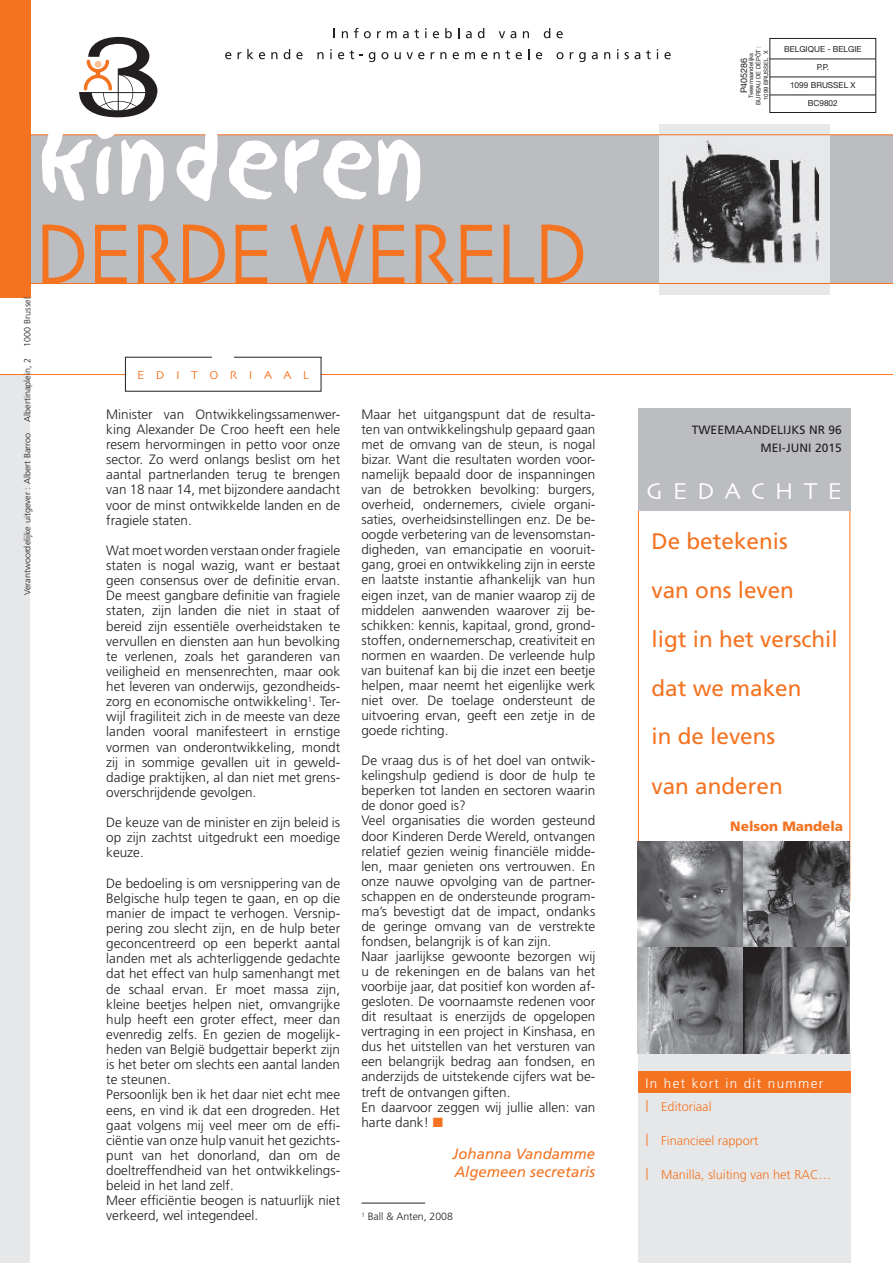
<style>
.page{position:relative;width:893px;height:1263px;background:#fff}
.page>*{position:absolute;margin:0;border:0;box-sizing:border-box;transform-origin:0 0}
.t1{font:24px "Skia";letter-spacing:.42em;color:#fff}
.t2{font:22.5px/48.8px "Frutiger";color:#f47321}
.t3{font:italic 15px/18px "Frutiger";color:#f47321}
.t4{font:300 13.5px/15.1px "Frutiger";color:#231f20;text-align:justify}
.t5{font:300 13.5px "Frutiger";letter-spacing:.1em;color:#fff}
.t6{font:900 13.5px "Frutiger";color:#f47321}
.t7{font:300 12.75px "Frutiger";color:#f47321}
.t8{font:12px/18px "Frutiger";letter-spacing:.005em;color:#231f20;text-align:right}
.t9{font:12px "Skia";letter-spacing:.95em;color:#f47321}
.t10{font:300 10.5px "Frutiger";color:#231f20}
.t11{font:300 9px "Frutiger";color:#231f20}
.t12{font:9px "Helvetica Neue";color:#231f20}
.t13{font:8.25px/18px "Helvetica Neue";color:#231f20;text-align:center}
.t14{font:6px/7.5px "Helvetica Neue";color:#231f20;text-align:center}
.s1{color:#f47321}
</style>
<div class="page">
<div style="left:638px;top:1050px;width:212px;height:213px;background:#e6e7e9"></div>
<div style="left:1px;top:135px;width:892px;height:148px;background:#bcbdc0"></div>
<img style="left:660px;top:124px;width:170px;height:170px">
<div style="left:0;top:0;width:31px;height:298px;background:#f47321"></div>
<hr style="left:0;top:134px;width:893px;height:1px;background:#f47321">
<hr style="left:0;top:283px;width:893px;height:1px;background:#f47321">
<svg style="left:342px;top:31px;width:6px;height:7px"></svg>
<svg style="left:354px;top:28px;width:17px;height:10px"></svg>
<svg style="left:377px;top:31px;width:4px;height:7px"></svg>
<svg style="left:387px;top:31px;width:10px;height:7px"></svg>
<svg style="left:403px;top:29px;width:16px;height:9px"></svg>
<svg style="left:425px;top:28px;width:2px;height:10px"></svg>
<svg style="left:433px;top:31px;width:6px;height:7px"></svg>
<svg style="left:445px;top:28px;width:7px;height:10px"></svg>
<svg style="left:466px;top:31px;width:6px;height:7px"></svg>
<svg style="left:478px;top:28px;width:6px;height:10px"></svg>
<svg style="left:499px;top:31px;width:17px;height:7px"></svg>
<svg style="left:523px;top:31px;width:6px;height:7px"></svg>
<svg style="left:544px;top:28px;width:6px;height:10px"></svg>
<svg style="left:556px;top:31px;width:7px;height:7px"></svg>
<svg style="left:225px;top:52px;width:6px;height:7px"></svg>
<svg style="left:238px;top:52px;width:3px;height:7px"></svg>
<svg style="left:247px;top:49px;width:18px;height:10px"></svg>
<svg style="left:271px;top:52px;width:6px;height:7px"></svg>
<svg style="left:284px;top:49px;width:6px;height:10px"></svg>
<svg style="left:296px;top:52px;width:7px;height:7px"></svg>
<svg style="left:317px;top:52px;width:7px;height:7px"></svg>
<svg style="left:330px;top:49px;width:2px;height:10px"></svg>
<svg style="left:338px;top:50px;width:16px;height:9px"></svg>
<svg style="left:369px;top:52px;width:6px;height:10px"></svg>
<svg style="left:381px;top:52px;width:7px;height:7px"></svg>
<svg style="left:395px;top:52px;width:29px;height:7px"></svg>
<svg style="left:431px;top:52px;width:3px;height:7px"></svg>
<svg style="left:440px;top:52px;width:6px;height:7px"></svg>
<svg style="left:453px;top:52px;width:6px;height:7px"></svg>
<svg style="left:465px;top:52px;width:10px;height:7px"></svg>
<svg style="left:481px;top:52px;width:6px;height:7px"></svg>
<svg style="left:494px;top:50px;width:16px;height:9px"></svg>
<svg style="left:516px;top:52px;width:6px;height:7px"></svg>
<svg style="left:528px;top:49px;width:2px;height:10px"></svg>
<svg style="left:536px;top:52px;width:6px;height:7px"></svg>
<svg style="left:556px;top:52px;width:7px;height:7px"></svg>
<svg style="left:570px;top:52px;width:16px;height:10px"></svg>
<svg style="left:592px;top:52px;width:6px;height:7px"></svg>
<svg style="left:604px;top:52px;width:6px;height:7px"></svg>
<svg style="left:625px;top:52px;width:15px;height:7px"></svg>
<svg style="left:646px;top:50px;width:5px;height:9px"></svg>
<svg style="left:664px;top:52px;width:7px;height:7px"></svg>
<svg style="left:42px;top:37px;width:122px;height:164px"></svg>
<svg style="left:176px;top:134px;width:42px;height:67px"></svg>
<svg style="left:229px;top:140px;width:48px;height:60px"></svg>
<svg style="left:285px;top:139px;width:87px;height:61px"></svg>
<svg style="left:378px;top:140px;width:42px;height:61px"></svg>
<svg style="left:42px;top:225px;width:42px;height:58px"></svg>
<svg style="left:95px;top:225px;width:32px;height:58px"></svg>
<svg style="left:138px;top:224px;width:38px;height:59px"></svg>
<svg style="left:183px;top:225px;width:42px;height:58px"></svg>
<svg style="left:236px;top:225px;width:31px;height:58px"></svg>
<svg style="left:290px;top:224px;width:74px;height:59px"></svg>
<svg style="left:373px;top:225px;width:31px;height:58px"></svg>
<svg style="left:415px;top:224px;width:39px;height:59px"></svg>
<svg style="left:461px;top:225px;width:31px;height:58px"></svg>
<svg style="left:503px;top:225px;width:31px;height:58px"></svg>
<svg style="left:541px;top:225px;width:42px;height:58px"></svg>
<hr style="left:770px;top:59px;width:106px;height:1px;background:#231f20">
<hr style="left:770px;top:77px;width:106px;height:1px;background:#231f20">
<hr style="left:770px;top:95px;width:106px;height:1px;background:#231f20">
<div style="left:770px;top:38px;width:106px;height:75px;border:1px solid #231f20"></div>
<div style="left:0;top:374px;width:30px;height:889px;background:#e6e7e9"></div>
<hr style="left:0;top:374px;width:893px;height:1px;background:#f47321">
<img style="left:638px;top:842px;width:105px;height:105px">
<svg style="left:743px;top:842px;width:107px;height:105px;background:#737376"></svg>
<svg style="left:638px;top:947px;width:105px;height:107px;background:#7b7b7e"></svg>
<svg style="left:743px;top:947px;width:107px;height:107px;background:#7c7c7f"></svg>
<div style="left:638px;top:1071px;width:212px;height:22px;background:#f47321"></div>
<div style="left:125px;top:357px;width:196px;height:34px;background:#fff"></div>
<div style="left:638px;top:408px;width:212px;height:102px;background:#bcbdc0"></div>
<hr style="left:361px;top:1203px;width:64px;height:1px;background:#231f20">
<p class="t12" style="left:738px;top:93px;width:37px;rotate:-90deg">P405286</p>
<p class="t14" style="left:747px;top:105px;width:60px;rotate:-90deg">Tweemaandelijks<br>BUREAU DE DÉPÔT :<br>1099 BRUSSEL X</p>
<p class="t13" style="left:784px;top:40px;width:79px">BELGIQUE - BELGIE<br>P. P.<br>1099 BRUSSEL X<br>BC9802</p>
<p class="t11" style="left:22px;top:595px;width:300px;rotate:-90deg">Verantwoordelijke uitgever : Albert Barroo Albertinaplein, 2 1000 Brussel</p>
<p class="t9" style="left:137px;top:368px;width:173px">EDITORIAAL</p>
<p class="t4" style="left:106px;top:407px;width:235px">Minister van Ontwikkelingssamenwer&shy;king Alexander De Croo heeft een hele resem hervormingen in petto voor onze sector. Zo werd onlangs beslist om het aantal partnerlanden terug te brengen van 18 naar 14, met bijzondere aandacht voor de minst ontwikkelde landen en de fragiele staten.</p>
<p class="t4" style="left:106px;top:543px;width:235px">Wat moet worden verstaan onder fragiele staten is nogal wazig, want er bestaat geen consensus over de definitie ervan.<br>De meest gangbare definitie van fragiele staten, zijn landen die niet in staat of bereid zijn essentiële overheidstaken te vervullen en diensten aan hun bevolking te verlenen, zoals het garanderen van veiligheid en mensenrechten, maar ook het leveren van onderwijs, gezondheids&shy;zorg en economische ontwikkeling<sup>1</sup>. Ter&shy;wijl fragiliteit zich in de meeste van deze landen vooral manifesteert in ernstige vormen van onderontwikkeling, mondt zij in sommige gevallen uit in geweld&shy;dadige praktijken, al dan niet met grens&shy;overschrijdende gevolgen.</p>
<p class="t4" style="left:106px;top:815px;width:235px">De keuze van de minister en zijn beleid is op zijn zachtst uitgedrukt een moedige keuze.</p>
<p class="t4" style="left:106px;top:875px;width:235px;text-align:left">De bedoeling is om versnippering van de Belgische hulp tegen te gaan, en op die manier de impact te verhogen. Versnip&shy;pering zou slecht zijn, en de hulp beter geconcentreerd op een beperkt aantal landen met als achterliggende gedachte dat het effect van hulp samenhangt met de schaal ervan. Er moet massa zijn, kleine beetjes helpen niet, omvangrijke hulp heeft een groter effect, meer dan evenredig zelfs. En gezien de mogelijk&shy;heden van België budgettair beperkt zijn is het beter om slechts een aantal landen te steunen.<br>Persoonlijk ben ik het daar niet echt mee eens, en vind ik dat een drogreden. Het gaat volgens mij veel meer om de effi&shy;ciëntie van onze hulp vanuit het gezichts&shy;punt van het donorland, dan om de doeltreffendheid van het ontwikkelings&shy;beleid in het land zelf.<br>Meer efficiëntie beogen is natuurlijk niet verkeerd, wel integendeel.</p>
<p class="t4" style="left:361px;top:407px;width:235px">Maar het uitgangspunt dat de resulta&shy;ten van ontwikkelingshulp gepaard gaan met de omvang van de steun, is nogal bizar. Want die resultaten worden voor&shy;namelijk bepaald door de inspanningen van de betrokken bevolking: burgers, overheid, ondernemers, civiele organi&shy;saties, overheidsinstellingen enz. De be&shy;oogde verbetering van de levensomstan&shy;digheden, van emancipatie en vooruit&shy;gang, groei en ontwikkeling zijn in eerste en laatste instantie afhankelijk van hun eigen inzet, van de manier waarop zij de middelen aanwenden waarover zij be&shy;schikken: kennis, kapitaal, grond, grond&shy;stoffen, ondernemerschap, creativiteit en normen en waarden. De verleende hulp van buitenaf kan bij die inzet een beetje helpen, maar neemt het eigenlijke werk niet over. De toelage ondersteunt de uitvoering ervan, geeft een zetje in de goede richting.</p>
<p class="t4" style="left:361px;top:753px;width:235px;text-align:left">De vraag dus is of het doel van ontwik&shy;kelingshulp gediend is door de hulp te beperken tot landen en sectoren waarin de donor goed is?<br>Veel organisaties die worden gesteund door Kinderen Derde Wereld, ontvangen relatief gezien weinig financiële midde&shy;len, maar genieten ons vertrouwen. En onze nauwe opvolging van de partner&shy;schappen en de ondersteunde program&shy;ma’s bevestigt dat de impact, ondanks de geringe omvang van de verstrekte fondsen, belangrijk is of kan zijn.<br>Naar jaarlijkse gewoonte bezorgen wij u de rekeningen en de balans van het voorbije jaar, dat positief kon worden af&shy;gesloten. De voornaamste redenen voor dit resultaat is enerzijds de opgelopen vertraging in een project in Kinshasa, en dus het uitstellen van het versturen van een belangrijk bedrag aan fondsen, en anderzijds de uitstekende cijfers wat be&shy;treft de ontvangen giften.<br>En daarvoor zeggen wij jullie allen: van harte dank! <span class="s1">■</span></p>
<p class="t3" style="left:452px;top:1144px;width:144px">Johanna Vandamme<br>Algemeen secretaris</p>
<p class="t10" style="left:361px;top:1211px;width:93px"><sup>1</sup> Ball &amp; Anten, 2008</p>
<p class="t8" style="left:692px;top:420px;width:152px">TWEEMAANDELIJKS NR 96<br>MEI-JUNI 2015</p>
<h1 class="t1" style="left:646px;top:476px;width:197px">GEDACHTE</h1>
<h2 class="t2" style="left:651px;top:517px;width:188px">De betekenis<br>van ons leven<br>ligt in het verschil dat we maken<br>in de levens</h2>
<h2 class="t2" style="left:651px;top:762px;width:133px">van anderen</h2>
<p class="t6" style="left:730px;top:818px;width:114px">Nelson Mandela</p>
<p class="t5" style="left:645px;top:1075px;width:179px">In het kort in dit nummer</p>
<p class="t7" style="left:661px;top:1100px;width:52px">Editoriaal</p>
<p class="t7" style="left:661px;top:1133px;width:99px">Financieel rapport</p>
<p class="t7" style="left:661px;top:1167px;width:172px">Manilla, sluiting van het RAC…</p>
</div>
